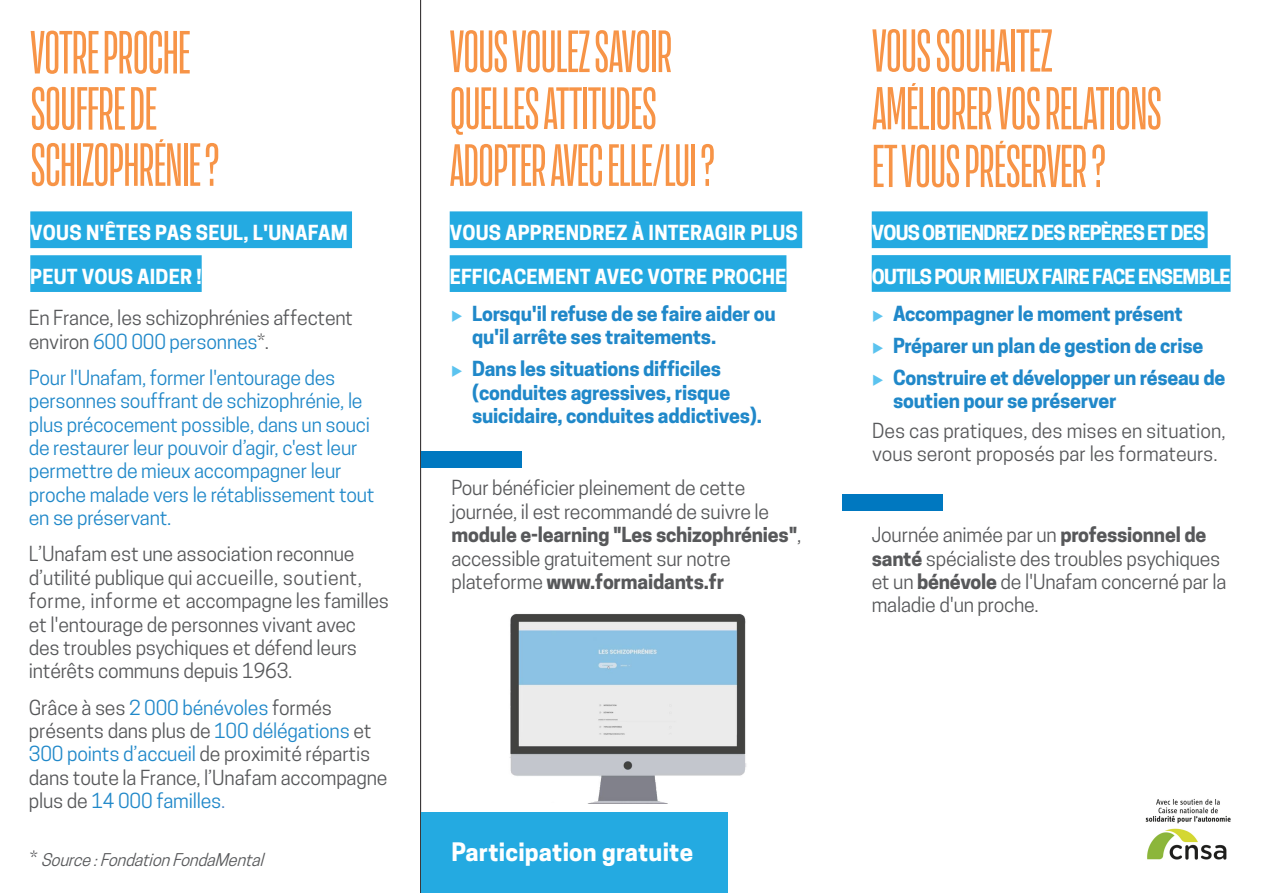
<style>
.page{position:relative;width:1263px;height:893px;background:#fff}
.page>*{position:absolute;margin:0;border:0;box-sizing:border-box;transform-origin:0 0}
.Titre_1{font:59.55px/56.1px "Action Cond Regular Web Grade 2";letter-spacing:-.015em;color:#f79447}
.Titre_1-2{font:59.1px/57.8px "Action Cond Regular Web Grade 2";letter-spacing:-.01em;color:#f79447}
.Titre_1-3{font:58.35px/56.8px "Action Cond Regular Web Grade 2";letter-spacing:-.01em;color:#f79447}
.t1{font:700 24px "Cooper Hewitt";letter-spacing:.01em;color:#fff}
.t2{font:19.5px/23.4px "Cooper Hewitt";letter-spacing:-.01em;color:#57585a}
.t3{font:700 19.5px/23.4px "Cooper Hewitt";letter-spacing:-.01em;color:#2088c9}
.t4{font:19.5px/23.4px "Cooper Hewitt";letter-spacing:-.01em;color:#2088c9}
.t5{font:700 19.5px "Cooper Hewitt";letter-spacing:.01em;color:#fff}
.t6{font:700 19.5px "Cooper Hewitt";letter-spacing:-.04em;color:#fff}
.Référence{font:italic 16.5px "Cooper Hewitt";color:#57585a}
.s1{color:#2088c9}
.s2{color:#5087c6}
.s3{font-style:normal;font-size:19.5px}
.s4{font-weight:700}
</style>
<div class="page">
<hr style="left:420px;top:0;width:1px;height:893px;background:#231f20">
<img style="left:1145px;top:799px;width:86px;height:61px">
<div style="left:872px;top:211px;width:336px;height:37px;background:#24aae1"></div>
<div style="left:872px;top:255px;width:358px;height:37px;background:#24aae1"></div>
<div style="left:450px;top:211px;width:352px;height:37px;background:#24aae1"></div>
<div style="left:450px;top:255px;width:336px;height:37px;background:#24aae1"></div>
<div style="left:30px;top:211px;width:322px;height:37px;background:#24aae1"></div>
<div style="left:30px;top:255px;width:172px;height:37px;background:#24aae1"></div>
<div style="left:421px;top:812px;width:306px;height:81px;background:#24aae1"></div>
<div style="left:842px;top:495px;width:100px;height:16px;background:#0078c0"></div>
<div style="left:421px;top:451px;width:101px;height:17px;background:#0078c0"></div>
<img style="left:509px;top:614px;width:237px;height:190px">
<p class="Titre_1" style="left:30px;top:24px;width:191px">VOTRE PROCHE<br>SOUFFRE DE<br>SCHIZOPHRÉNIE ?</p>
<p class="Titre_1-3" style="left:450px;top:22px;width:267px">VOUS VOULEZ SAVOIR<br>QUELLES ATTITUDES<br>ADOPTER AVEC ELLE/LUI ?</p>
<p class="Titre_1-2" style="left:872px;top:21px;width:291px">VOUS SOUHAITEZ<br>AMÉLIORER VOS RELATIONS<br>ET VOUS PRÉSERVER ?</p>
<p class="t6" style="left:872px;top:221px;width:335px">VOUS OBTIENDREZ DES REPÈRES ET DES</p>
<p class="t6" style="left:872px;top:265px;width:360px">OUTILS POUR MIEUX FAIRE FACE ENSEMBLE</p>
<p class="t5" style="left:30px;top:221px;width:319px">VOUS N'ÊTES PAS SEUL, L'UNAFAM</p>
<p class="t5" style="left:30px;top:265px;width:173px">PEUT VOUS AIDER !</p>
<p class="t5" style="left:450px;top:221px;width:350px">VOUS APPRENDREZ À INTERAGIR PLUS</p>
<p class="t5" style="left:450px;top:265px;width:338px">EFFICACEMENT AVEC VOTRE PROCHE</p>
<p class="t2" style="left:29px;top:306px;width:326px">En France, les schizophrénies affectent environ <span class="s1">600 000 personnes</span>*.</p>
<p class="t4" style="left:29px;top:366px;width:347px">Pour l'Unafam, former l'entourage des personnes souffrant de schizophrénie, le plus précocement possible, dans un souci de restaurer leur pouvoir d’agir, c'est leur permettre de mieux accompagner leur proche malade vers le rétablissement tout en se préservant.</p>
<p class="t2" style="left:29px;top:542px;width:362px">L’Unafam est une association reconnue d’utilité publique qui accueille, soutient, forme, informe et accompagne les familles et l'entourage de personnes vivant avec des troubles psychiques et défend leurs intérêts communs depuis 1963.</p>
<p class="t2" style="left:29px;top:696px;width:360px">Grâce à ses <span class="s1">2 000 bénévoles</span> formés présents dans plus de <span class="s1">100 délégations</span> et <span class="s1">300 points d’accueil</span> de proximité répartis dans toute la France, l’Unafam accompagne plus de <span class="s1">14 000 familles</span><span class="s2">.</span></p>
<p class="Référence" style="left:30px;top:850px;width:239px"><span class="s3">*</span> Source:FondationFondaMental</p>
<p class="t3" style="left:472px;top:302px;width:305px">Lorsqu'il refuse de se faire aider ou qu'il arrête ses traitements.</p>
<p class="t3" style="left:472px;top:357px;width:291px">Dans les situations difficiles (conduites agressives, risque suicidaire, conduites addictives).</p>
<p class="t2" style="left:451px;top:476px;width:351px">Pour bénéficier pleinement de cette journée, il est recommandé de suivre le <span class="s4">module e-learning "Les schizophrénies"</span>, accessible gratuitement sur notre plateforme <span class="s4">www.formaidants.fr</span></p>
<p class="t1" style="left:451px;top:838px;width:243px">Participation gratuite</p>
<p class="t3" style="left:893px;top:302px;width:291px">Accompagner le moment présent</p>
<p class="t3" style="left:893px;top:334px;width:312px">Préparer un plan de gestion de crise</p>
<p class="t3" style="left:893px;top:366px;width:334px">Construire et développer un réseau de soutien pour se préserver</p>
<p class="t2" style="left:872px;top:419px;width:355px">Des cas pratiques, des mises en situation, vous seront proposés par les formateurs.</p>
<p class="t2" style="left:872px;top:523px;width:356px">Journée animée par un <span class="s4">professionnel de santé</span> spécialiste des troubles psychiques et un <span class="s4">bénévole</span> de l'Unafam concerné par la maladie d'un proche.</p>
</div>
